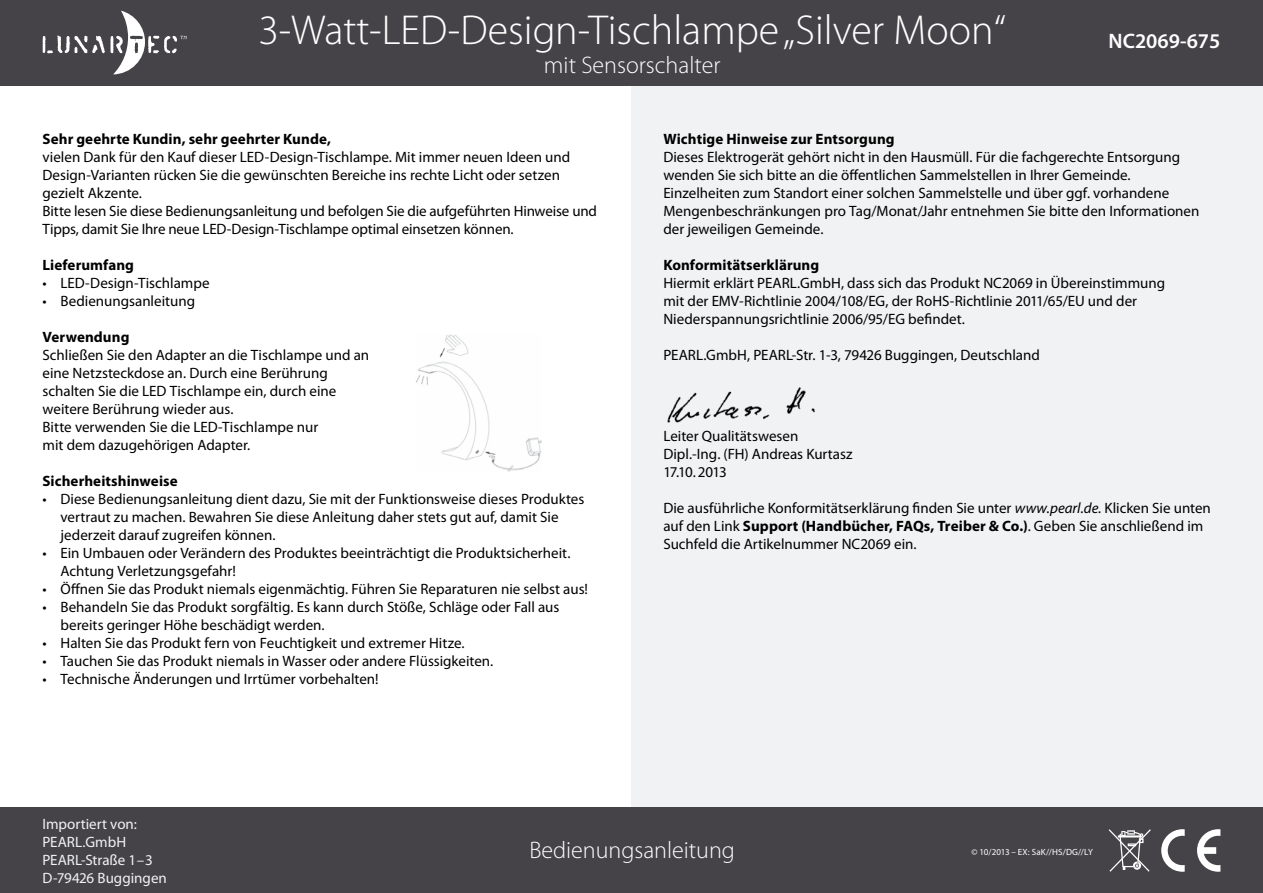
<style>
.page{position:relative;width:1263px;height:893px;background:#fff}
.page>*{position:absolute;margin:0;border:0;box-sizing:border-box;transform-origin:0 0}
.t1{font:300 42px "Myriad Pro";color:#fff}
.t2{font:300 24px "Myriad Pro";color:#fff}
.t3{font:600 21px "Myriad Pro";color:#fff}
.t4{font:15px/18px "Myriad Pro";color:#000}
.t5{font:700 15px "Myriad Pro";letter-spacing:.005em;color:#000}
.t6{font:15px/18px "Myriad Pro";color:#f1f2f3}
.t7{font:9px "Myriad Pro";letter-spacing:.01em;color:#fff}
.s1{font-style:italic}
.s2{font-weight:700}
</style>
<div class="page">
<div style="left:631px;top:0;width:632px;height:893px;background:#f1f2f3"></div>
<div style="left:0;top:0;width:1263px;height:85px;background:#454347"></div>
<div style="left:0;top:808px;width:1263px;height:85px;background:#454347"></div>
<img style="left:416px;top:334px;width:126px;height:138px">
<img style="left:667px;top:387px;width:148px;height:36px">
<svg style="left:43px;top:11px;width:143px;height:63px"></svg>
<svg style="left:1161px;top:829px;width:24px;height:43px"></svg>
<svg style="left:1197px;top:829px;width:23px;height:43px"></svg>
<svg style="left:1109px;top:829px;width:42px;height:43px"></svg>
<h1 class="t1" style="left:258px;top:7px;width:749px">3-Watt-LED-Design-Tischlampe „Silver Moon“</h1>
<h2 class="t2" style="left:544px;top:51px;width:178px">mit Sensorschalter</h2>
<h3 class="t3" style="left:1108px;top:29px;width:113px">NC2069-675</h3>
<p class="t5" style="left:43px;top:131px;width:290px">Sehr geehrte Kundin, sehr geehrter Kunde,</p>
<p class="t4" style="left:43px;top:148px;width:556px">vielen Dank für den Kauf dieser LED-Design-Tischlampe. Mit immer neuen Ideen und Design-Varianten rücken Sie die gewünschten Bereiche ins rechte Licht oder setzen gezielt Akzente.<br>Bitte lesen Sie diese Bedienungsanleitung und befolgen Sie die aufgeführten Hinweise und Tipps, damit Sie Ihre neue LED-Design-Tischlampe optimal einsetzen können.</p>
<p class="t5" style="left:43px;top:257px;width:93px">Lieferumfang</p>
<p class="t4" style="left:43px;top:274px;width:169px">• LED-Design-Tischlampe</p>
<p class="t4" style="left:43px;top:292px;width:154px">• Bedienungsanleitung</p>
<p class="t5" style="left:43px;top:329px;width:88px">Verwendung</p>
<p class="t4" style="left:43px;top:346px;width:328px">Schließen Sie den Adapter an die Tischlampe und an eine Netzsteckdose an. Durch eine Berührung schalten Sie die LED Tischlampe ein, durch eine weitere Berührung wieder aus.<br>Bitte verwenden Sie die LED-Tischlampe nur<br>mit dem dazugehörigen Adapter.</p>
<p class="t5" style="left:43px;top:473px;width:137px">Sicherheitshinweise</p>
<p class="t4" style="left:61px;top:490px;width:525px;text-indent:-18px">• Diese Bedienungsanleitung dient dazu, Sie mit der Funktionsweise dieses Produktes vertraut zu machen. Bewahren Sie diese Anleitung daher stets gut auf, damit Sie jederzeit darauf zugreifen können.</p>
<p class="t4" style="left:61px;top:544px;width:511px;text-indent:-18px">• Ein Umbauen oder Verändern des Produktes beeinträchtigt die Produktsicherheit.<br>Achtung Verletzungsgefahr!</p>
<p class="t4" style="left:43px;top:580px;width:547px">• Öffnen Sie das Produkt niemals eigenmächtig. Führen Sie Reparaturen nie selbst aus!</p>
<p class="t4" style="left:61px;top:598px;width:500px;text-indent:-18px">• Behandeln Sie das Produkt sorgfältig. Es kann durch Stöße, Schläge oder Fall aus bereits geringer Höhe beschädigt werden.</p>
<p class="t4" style="left:43px;top:634px;width:424px">• Halten Sie das Produkt fern von Feuchtigkeit und extremer Hitze.</p>
<p class="t4" style="left:43px;top:652px;width:452px">• Tauchen Sie das Produkt niemals in Wasser oder andere Flüssigkeiten.</p>
<p class="t4" style="left:43px;top:670px;width:338px">• Technische Änderungen und Irrtümer vorbehalten!</p>
<p class="t5" style="left:663px;top:131px;width:233px">Wichtige Hinweise zur Entsorgung</p>
<p class="t4" style="left:663px;top:148px;width:538px">Dieses Elektrogerät gehört nicht in den Hausmüll. Für die fachgerechte Entsorgung wenden Sie sich bitte an die öffentlichen Sammelstellen in Ihrer Gemeinde.<br>Einzelheiten zum Standort einer solchen Sammelstelle und über ggf. vorhandene Mengenbeschränkungen pro Tag/Monat/Jahr entnehmen Sie bitte den Informationen der jeweiligen Gemeinde.</p>
<p class="t5" style="left:663px;top:257px;width:157px">Konformitätserklärung</p>
<p class="t4" style="left:663px;top:274px;width:503px">Hiermit erklärt PEARL.GmbH, dass sich das Produkt NC2069 in Übereinstimmung mit der EMV-Richtlinie 2004/108/EG, der RoHS-Richtlinie 2011/65/EU und der<br>Niederspannungsrichtlinie 2006/95/EG befindet.</p>
<p class="t4" style="left:663px;top:346px;width:378px">PEARL.GmbH, PEARL-Str. 1-3, 79426 Buggingen, Deutschland</p>
<p class="t4" style="left:663px;top:427px;width:191px">Leiter Qualitätswesen<br>Dipl.-Ing. (FH) Andreas Kurtasz<br>17.10. 2013</p>
<p class="t4" style="left:663px;top:499px;width:549px">Die ausführliche Konformitätserklärung finden Sie unter <span class="s1">www.pearl.de.</span> Klicken Sie unten auf den Link <span class="s2">Support (Handbücher, FAQs, Treiber &amp; Co.)</span>. Geben Sie anschließend im<br>Suchfeld die Artikelnummer NC2069 ein.</p>
<p class="t6" style="left:43px;top:815px;width:126px">Importiert von:<br>PEARL.GmbH<br>PEARL-Straße 1–3<br>D-79426 Buggingen</p>
<h2 class="t2" style="left:529px;top:837px;width:207px">Bedienungsanleitung</h2>
<p class="t7" style="left:971px;top:847px;width:123px">© 10/2013 – EX: SaK//HS/DG//LY</p>
</div>
